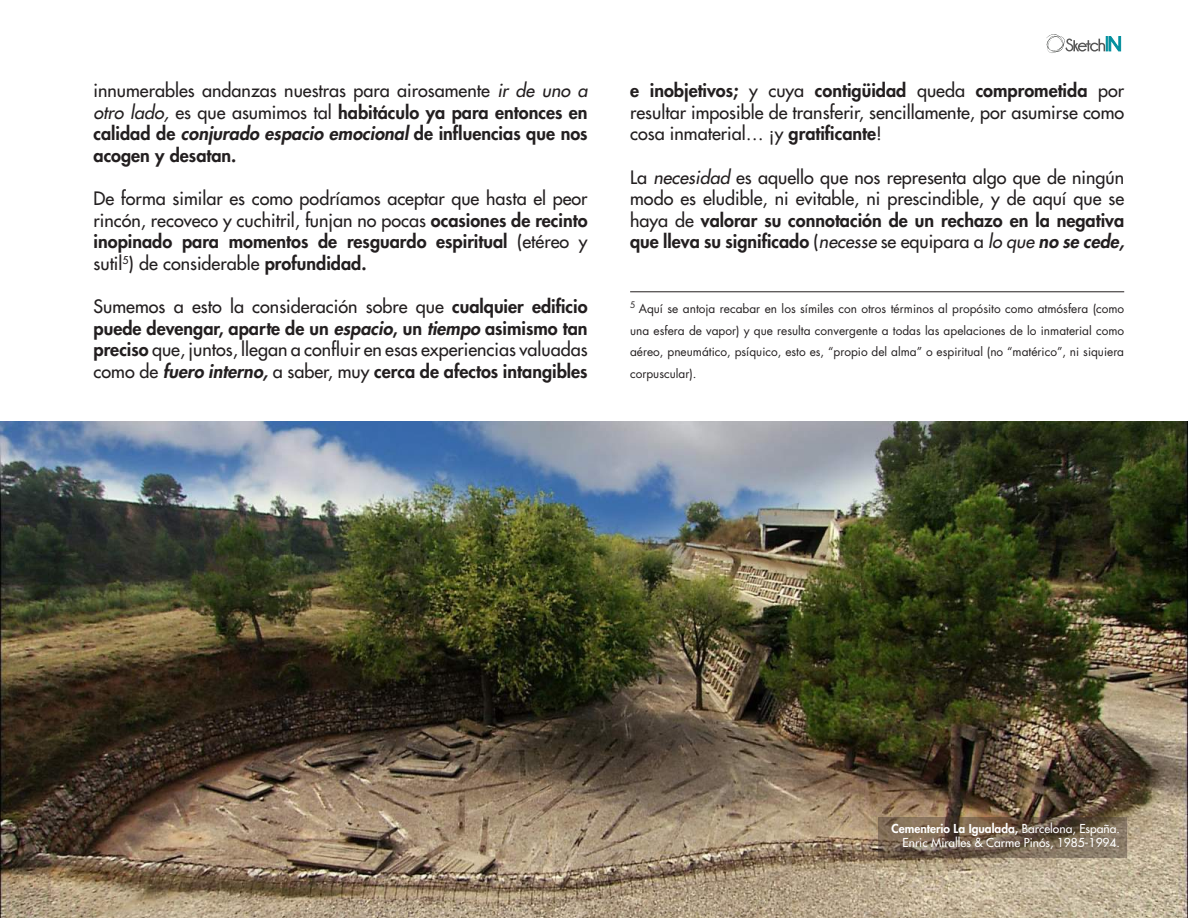
<style>
.page{position:relative;width:1188px;height:918px;background:#fff}
.page>*{position:absolute;margin:0;border:0;box-sizing:border-box;transform-origin:0 0}
.t1{font:500 18px/21.6px "Futura Std";color:#231f20;text-align:justify}
.t2{font:800 18px/21.6px "Futura Std";color:#231f20;text-align:justify}
.t3{font:12px/21.6px "Futura Std";color:#231f20;text-align:justify}
.t4{font:500 12px/14.4px "Futura Std";color:#fff;text-align:right}
.s1{font-weight:500}
.s2{font-weight:500;font-style:italic}
.s3{font-style:italic}
.s4{font-weight:800}
.s5{font-weight:800;font-style:italic}
</style>
<div class="page">
<svg style="left:1046px;top:34px;width:76px;height:19px"></svg>
<img style="left:0;top:421px;width:1188px;height:497px">
<hr style="left:630px;top:292px;width:494px;height:1px;background:#231f20">
<svg style="left:878px;top:817px;width:249px;height:41px;background:#73614e"></svg>
<p class="t2" style="left:94px;top:80px;width:496px"><span class="s1">innumerables andanzas nuestras para airosamente</span> <span class="s2">ir de uno a otro lado,</span> <span class="s1">es que asumimos tal</span> habitáculo ya para entonces en calidad de <span class="s3">conjurado espacio emocional</span> de influencias que nos acogen y desatan.</p>
<p class="t1" style="left:94px;top:188px;width:496px">De forma similar es como podríamos aceptar que hasta el peor rincón, recoveco y cuchitril, funjan no pocas <span class="s4">ocasiones de recinto inopinado para momentos de resguardo espiritual</span> (etéreo y sutil<sup>5</sup>) de considerable <span class="s4">profundidad.</span></p>
<p class="t1" style="left:94px;top:296px;width:496px">Sumemos a esto la consideración sobre que <span class="s4">cualquier edificio puede devengar, aparte de un</span> <span class="s5">espacio</span><span class="s4">, un</span> <span class="s5">tiempo</span> <span class="s4">asimismo tan preciso</span> que, juntos, llegan a confluir en esas experiencias valuadas como de <span class="s5">fuero interno,</span> a saber, muy <span class="s4">cerca de afectos intangibles</span></p>
<p class="t1" style="left:630px;top:80px;width:496px"><span class="s4">e inobjetivos;</span> y cuya <span class="s4">contigüidad</span> queda <span class="s4">comprometida</span> por resultar imposible de transferir, sencillamente, por asumirse como cosa inmaterial… ¡y <span class="s4">gratificante</span>!</p>
<p class="t1" style="left:630px;top:166px;width:496px">La <span class="s3">necesidad</span> es aquello que nos representa algo que de ningún modo es eludible, ni evitable, ni prescindible, y de aquí que se haya de <span class="s4">valorar su connotación de un rechazo en la negativa que lleva su significado</span> (<span class="s3">necesse</span> se equipara a <span class="s3">lo que</span> <span class="s5">no se cede,</span></p>
<p class="t3" style="left:630px;top:298px;width:496px"><sup>5</sup> Aquí se antoja recabar en los símiles con otros términos al propósito como atmósfera (como una esfera de vapor) y que resulta convergente a todas las apelaciones de lo inmaterial como aéreo, pneumático, psíquico, esto es, “propio del alma” o espiritual (no “matérico”, ni siquiera corpuscular).</p>
<p class="t4" style="left:892px;top:821px;width:230px"><span class="s4">Cementerio La Igualada,</span> Barcelona, España.<br>Enric Miralles &amp; Carme Pinós, 1985-1994.</p>
</div>
